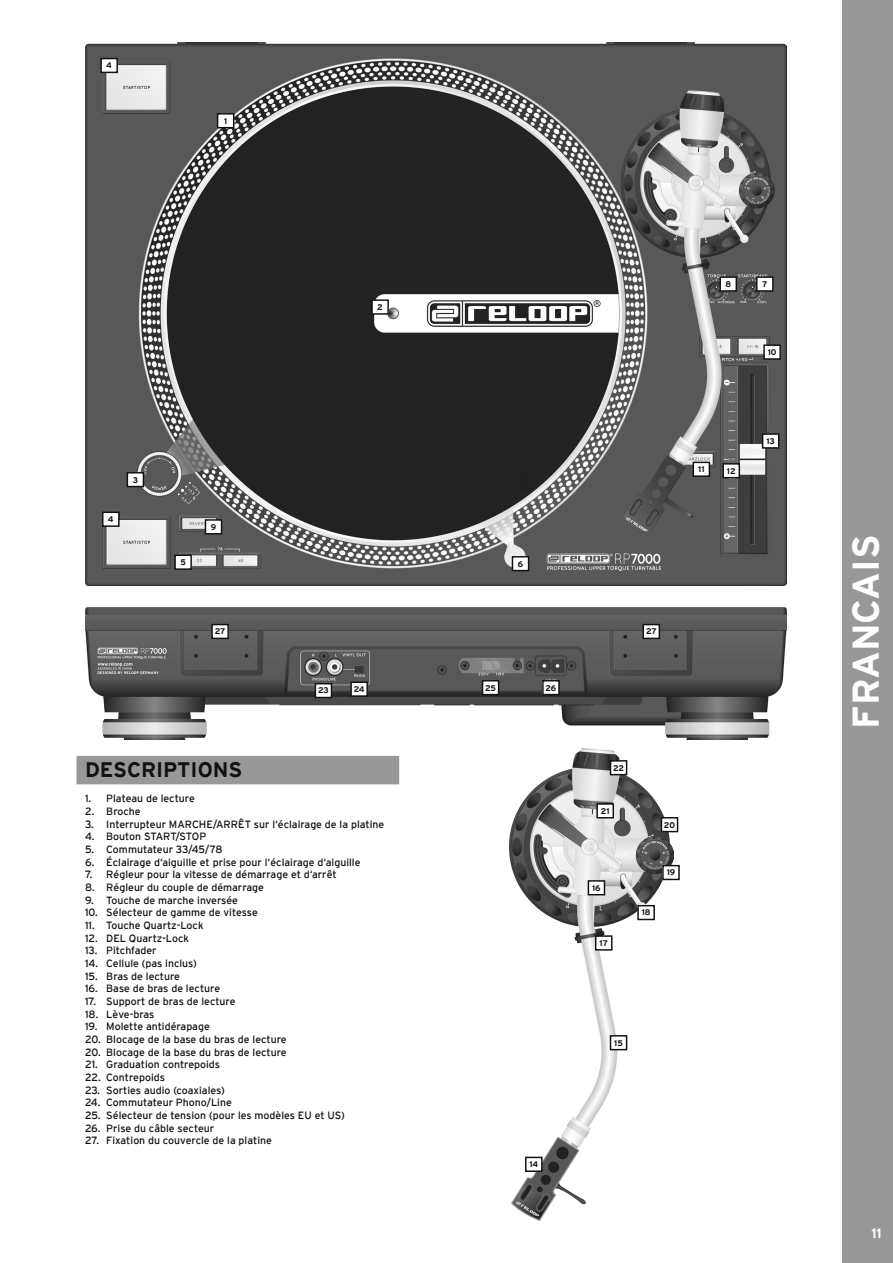
<style>
.page{position:relative;width:893px;height:1263px;background:#fff}
.page>*{position:absolute;margin:0;border:0;box-sizing:border-box;transform-origin:0 0}
.t1{font:700 37.2px "Interstate";color:#fff}
.t2{font:700 21px "Interstate";color:#111212}
.t3{font:700 13.5px "Interstate";color:#fff}
.t4{font:10.5px "Interstate";color:#111212}
.t5{font:700 8.25px "Interstate";color:#111212}
</style>
<div class="page">
<div style="left:842px;top:0;width:51px;height:1263px;background:#989898"></div>
<div style="left:77px;top:756px;width:322px;height:28px;background:#989898"></div>
<img style="left:85px;top:43px;width:702px;height:542px">
<img style="left:85px;top:607px;width:702px;height:132px">
<div style="left:218px;top:114px;width:16px;height:14px;background:#fff"></div>
<div style="left:217px;top:113px;width:17px;height:15px;border:1px solid #111212"></div>
<div style="left:372px;top:300px;width:16px;height:14px;background:#fff"></div>
<div style="left:371px;top:299px;width:18px;height:16px;border:1px solid #111212"></div>
<div style="left:127px;top:473px;width:16px;height:14px;background:#fff"></div>
<div style="left:127px;top:472px;width:17px;height:15px;border:1px solid #111212"></div>
<div style="left:103px;top:512px;width:16px;height:14px;background:#fff"></div>
<div style="left:102px;top:512px;width:18px;height:15px;border:1px solid #111212"></div>
<div style="left:101px;top:59px;width:16px;height:13px;background:#fff"></div>
<div style="left:100px;top:58px;width:18px;height:15px;border:1px solid #111212"></div>
<div style="left:175px;top:555px;width:16px;height:14px;background:#fff"></div>
<div style="left:174px;top:554px;width:18px;height:16px;border:1px solid #111212"></div>
<div style="left:512px;top:557px;width:17px;height:14px;background:#fff"></div>
<div style="left:512px;top:556px;width:17px;height:15px;border:1px solid #111212"></div>
<div style="left:757px;top:277px;width:16px;height:14px;background:#fff"></div>
<div style="left:756px;top:276px;width:18px;height:16px;border:1px solid #111212"></div>
<div style="left:720px;top:277px;width:16px;height:14px;background:#fff"></div>
<div style="left:719px;top:276px;width:18px;height:16px;border:1px solid #111212"></div>
<div style="left:205px;top:520px;width:17px;height:14px;background:#fff"></div>
<div style="left:205px;top:519px;width:17px;height:15px;border:1px solid #111212"></div>
<div style="left:764px;top:345px;width:16px;height:14px;background:#fff"></div>
<div style="left:763px;top:344px;width:18px;height:16px;border:1px solid #111212"></div>
<div style="left:693px;top:462px;width:16px;height:14px;background:#fff"></div>
<div style="left:693px;top:462px;width:17px;height:15px;border:1px solid #111212"></div>
<div style="left:723px;top:464px;width:16px;height:14px;background:#fff"></div>
<div style="left:722px;top:463px;width:18px;height:15px;border:1px solid #111212"></div>
<div style="left:763px;top:434px;width:16px;height:14px;background:#fff"></div>
<div style="left:762px;top:433px;width:17px;height:16px;border:1px solid #111212"></div>
<div style="left:315px;top:684px;width:16px;height:13px;background:#fff"></div>
<div style="left:315px;top:683px;width:17px;height:15px;border:1px solid #111212"></div>
<div style="left:351px;top:682px;width:16px;height:14px;background:#fff"></div>
<div style="left:350px;top:681px;width:18px;height:16px;border:1px solid #111212"></div>
<div style="left:482px;top:681px;width:17px;height:13px;background:#fff"></div>
<div style="left:482px;top:680px;width:17px;height:15px;border:1px solid #111212"></div>
<div style="left:543px;top:681px;width:16px;height:13px;background:#fff"></div>
<div style="left:542px;top:680px;width:18px;height:15px;border:1px solid #111212"></div>
<div style="left:643px;top:625px;width:16px;height:13px;background:#fff"></div>
<div style="left:642px;top:624px;width:18px;height:15px;border:1px solid #111212"></div>
<div style="left:212px;top:625px;width:16px;height:13px;background:#fff"></div>
<div style="left:211px;top:624px;width:18px;height:15px;border:1px solid #111212"></div>
<img style="left:509px;top:748px;width:164px;height:472px">
<div style="left:526px;top:1157px;width:16px;height:14px;background:#fff"></div>
<div style="left:525px;top:1157px;width:18px;height:15px;border:1px solid #111212"></div>
<div style="left:610px;top:1036px;width:17px;height:13px;background:#fff"></div>
<div style="left:610px;top:1035px;width:17px;height:15px;border:1px solid #111212"></div>
<div style="left:588px;top:881px;width:16px;height:14px;background:#fff"></div>
<div style="left:588px;top:880px;width:17px;height:15px;border:1px solid #111212"></div>
<div style="left:596px;top:936px;width:16px;height:14px;background:#fff"></div>
<div style="left:595px;top:935px;width:17px;height:16px;border:1px solid #111212"></div>
<div style="left:638px;top:906px;width:16px;height:13px;background:#fff"></div>
<div style="left:637px;top:905px;width:18px;height:15px;border:1px solid #111212"></div>
<div style="left:663px;top:866px;width:16px;height:13px;background:#fff"></div>
<div style="left:662px;top:865px;width:18px;height:15px;border:1px solid #111212"></div>
<div style="left:661px;top:818px;width:16px;height:13px;background:#fff"></div>
<div style="left:661px;top:817px;width:17px;height:15px;border:1px solid #111212"></div>
<div style="left:597px;top:804px;width:16px;height:14px;background:#fff"></div>
<div style="left:596px;top:803px;width:18px;height:15px;border:1px solid #111212"></div>
<div style="left:610px;top:761px;width:17px;height:14px;background:#fff"></div>
<div style="left:610px;top:760px;width:17px;height:15px;border:1px solid #111212"></div>
<p class="t5" style="left:106px;top:61px;width:7px">4</p>
<p class="t5" style="left:224px;top:116px;width:5px">1</p>
<p class="t5" style="left:377px;top:302px;width:7px">2</p>
<p class="t5" style="left:725px;top:279px;width:7px">8</p>
<p class="t5" style="left:762px;top:279px;width:7px">7</p>
<p class="t5" style="left:768px;top:347px;width:10px">10</p>
<p class="t5" style="left:108px;top:515px;width:7px">4</p>
<p class="t5" style="left:133px;top:475px;width:7px">3</p>
<p class="t5" style="left:211px;top:522px;width:7px">9</p>
<p class="t5" style="left:180px;top:557px;width:7px">5</p>
<p class="t5" style="left:518px;top:559px;width:7px">6</p>
<p class="t5" style="left:215px;top:627px;width:12px">27</p>
<p class="t5" style="left:646px;top:627px;width:12px">27</p>
<p class="t5" style="left:318px;top:686px;width:12px">23</p>
<p class="t5" style="left:354px;top:684px;width:12px">24</p>
<p class="t5" style="left:485px;top:683px;width:12px">25</p>
<p class="t5" style="left:546px;top:683px;width:12px">26</p>
<p class="t5" style="left:698px;top:465px;width:8px">11</p>
<p class="t5" style="left:727px;top:466px;width:10px">12</p>
<h2 class="t2" style="left:85px;top:758px;width:84px">DESCRIPTION</h2>
<h2 class="t2" style="left:228px;top:758px;width:15px">S</h2>
<p class="t4" style="left:85px;top:793px;width:111px">1. Plateau de lecture</p>
<p class="t4" style="left:85px;top:805px;width:57px">2. Broche</p>
<p class="t4" style="left:85px;top:818px;width:301px">3. Interrupteur MARCHE/ARRÊT sur l‘éclairage de la platine</p>
<p class="t4" style="left:85px;top:831px;width:123px">4. Bouton START/STOP</p>
<p class="t4" style="left:85px;top:843px;width:139px">5. Commutateur 33/45/78</p>
<p class="t4" style="left:85px;top:856px;width:277px">6. Éclairage d‘aiguille et prise pour l‘éclairage d‘aiguille</p>
<p class="t4" style="left:85px;top:869px;width:253px">7. Régleur pour la vitesse de démarrage et d‘arrêt</p>
<p class="t4" style="left:85px;top:881px;width:180px">8. Régleur du couple de démarrage</p>
<p class="t4" style="left:85px;top:894px;width:155px">9. Touche de marche inversée</p>
<p class="t4" style="left:85px;top:907px;width:174px">10. Sélecteur de gamme de vitesse</p>
<p class="t4" style="left:85px;top:919px;width:120px">11. Touche Quartz-Lock</p>
<p class="t4" style="left:85px;top:932px;width:106px">12. DEL Quartz-Lock</p>
<p class="t4" style="left:85px;top:945px;width:73px">13. Pitchfader</p>
<p class="t4" style="left:85px;top:957px;width:113px">14. Cellule (pas inclus)</p>
<p class="t4" style="left:85px;top:970px;width:97px">15. Bras de lecture</p>
<p class="t4" style="left:85px;top:983px;width:137px">16. Base de bras de lecture</p>
<p class="t4" style="left:85px;top:995px;width:152px">17. Support de bras de lecture</p>
<p class="t4" style="left:85px;top:1008px;width:71px">18. Lève-bras</p>
<p class="t4" style="left:85px;top:1021px;width:126px">19. Molette antidérapage</p>
<p class="t4" style="left:85px;top:1033px;width:203px">20. Blocage de la base du bras de lecture</p>
<p class="t4" style="left:85px;top:1046px;width:203px">20. Blocage de la base du bras de lecture</p>
<p class="t4" style="left:85px;top:1059px;width:137px">21. Graduation contrepoids</p>
<p class="t4" style="left:85px;top:1071px;width:81px">22. Contrepoids</p>
<p class="t4" style="left:85px;top:1084px;width:141px">23. Sorties audio (coaxiales)</p>
<p class="t4" style="left:85px;top:1097px;width:148px">24. Commutateur Phono/Line</p>
<p class="t4" style="left:85px;top:1109px;width:261px">25. Sélecteur de tension (pour les modèles EU et US)</p>
<p class="t4" style="left:85px;top:1122px;width:131px">26. Prise du câble secteur</p>
<p class="t4" style="left:85px;top:1135px;width:188px">27. Fixation du couvercle de la platine</p>
<p class="t5" style="left:529px;top:1160px;width:10px">14</p>
<p class="t5" style="left:613px;top:763px;width:13px">22</p>
<p class="t5" style="left:601px;top:806px;width:10px">21</p>
<p class="t5" style="left:592px;top:883px;width:10px">16</p>
<p class="t5" style="left:600px;top:938px;width:10px">17</p>
<p class="t5" style="left:664px;top:820px;width:13px">20</p>
<p class="t5" style="left:642px;top:908px;width:10px">18</p>
<p class="t5" style="left:667px;top:868px;width:10px">19</p>
<p class="t5" style="left:614px;top:1038px;width:10px">15</p>
<p class="t5" style="left:766px;top:436px;width:10px">13</p>
<h1 class="t1" style="left:845px;top:728px;width:195px;rotate:-90deg">FRANCAIS</h1>
<p class="t3" style="left:871px;top:1225px;width:12px">11</p>
</div>
